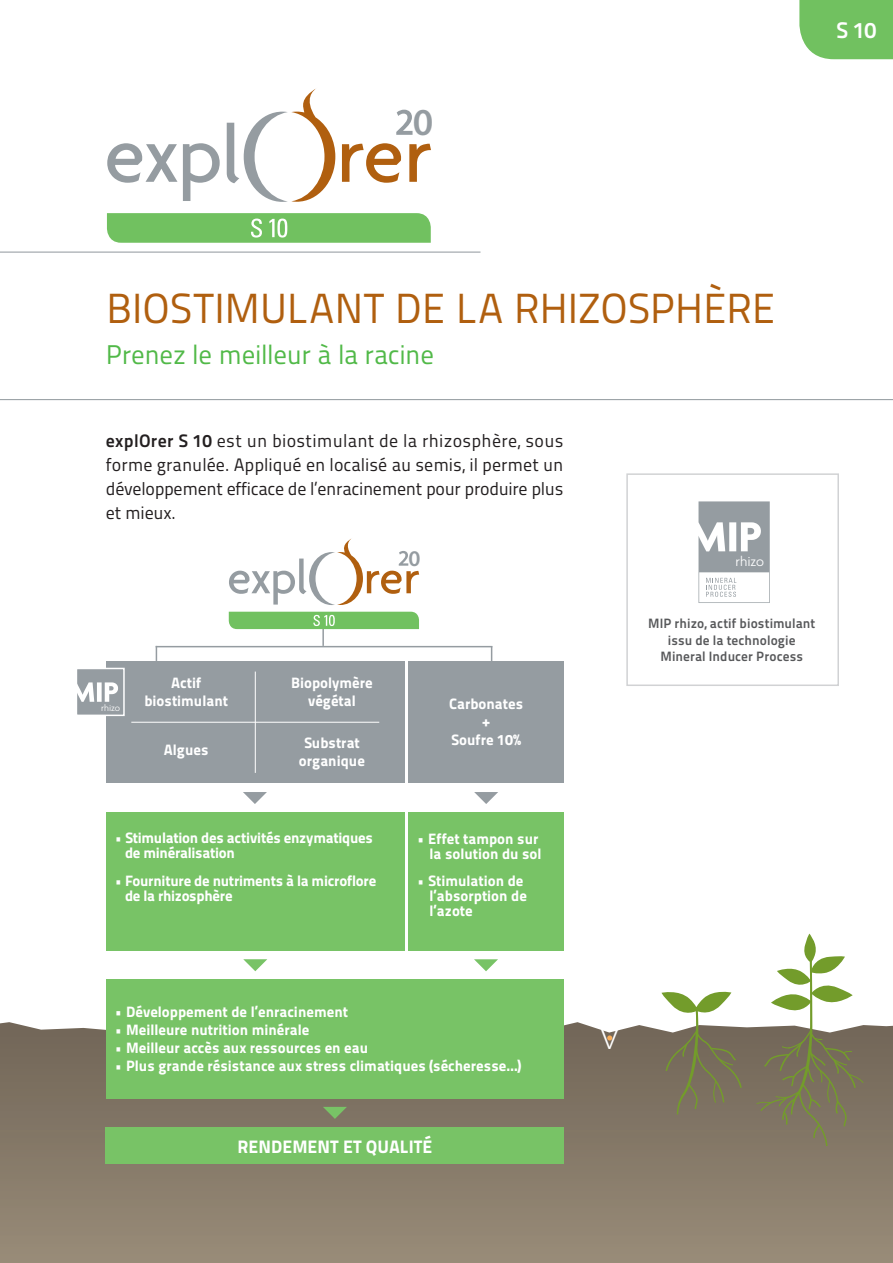
<style>
.page{position:relative;width:893px;height:1263px;background:#fff}
.page>*{position:absolute;margin:0;border:0;box-sizing:border-box;transform-origin:0 0}
.t1{font:42px "Titillium Maps 29 L 400 wt";letter-spacing:-.005em;color:#b05f0f}
.t2{font:300 40.8px "Myriad Pro";color:#fff}
.t3{font:600 38.25px "Myriad Pro";color:#959ca1}
.t4{font:27px "Titillium Maps 29 L 400 wt";letter-spacing:-.01em;color:#51b948}
.t5{font:22.5px "Titillium Maps 29 L 800 wt";color:#fff}
.t6{font:600 22.5px "Myriad Pro";color:#959ca1}
.t7{font:18px/24px "Titillium Maps 29 L 400 wt";letter-spacing:-.015em;color:#231f20;text-align:justify}
.t8{font:18px "Titillium Maps 29 L 999 wt";color:#fff}
.t9{font:15px/15px "Titillium Maps 29 L 999 wt";color:#fff}
.t10{font:15px/15px "Titillium Maps 29 L 999 wt";letter-spacing:-.02em;color:#fff}
.t11{font:300 14.4px "Agenda";color:#fff}
.t12{font:13.5px/16.5px "Titillium Maps 29 L 800 wt";letter-spacing:.005em;color:#57585a;text-align:center}
.t13{font:300 9.6px "Agenda";color:#fff}
.s1{font-family:"Titillium Maps 29 L 800 wt"}
.s2{font-family:"Titillium Maps 29 L 400 wt"}
</style>
<div class="page">
<svg style="left:0;top:1022px;width:893px;height:241px"></svg>
<hr style="left:0;top:399px;width:893px;height:1px;background:#959ca1">
<hr style="left:0;top:252px;width:480px;height:1px;background:#959ca1">
<div style="left:106px;top:1126px;width:458px;height:37px;background:#78c366"></div>
<svg style="left:243px;top:792px;width:24px;height:12px"></svg>
<svg style="left:243px;top:959px;width:24px;height:12px"></svg>
<svg style="left:323px;top:1107px;width:24px;height:12px"></svg>
<svg style="left:474px;top:792px;width:24px;height:12px"></svg>
<svg style="left:474px;top:959px;width:24px;height:12px"></svg>
<div style="left:106px;top:979px;width:458px;height:119px;background:#78c366"></div>
<div style="left:106px;top:812px;width:299px;height:138px;background:#78c366"></div>
<div style="left:106px;top:661px;width:299px;height:122px;background:#959ca1"></div>
<div style="left:408px;top:812px;width:156px;height:138px;background:#78c366"></div>
<div style="left:408px;top:661px;width:156px;height:122px;background:#959ca1"></div>
<div style="left:626px;top:473px;width:213px;height:213px;border:2px solid #d1d2d4"></div>
<svg style="left:698px;top:501px;width:72px;height:102px"></svg>
<svg style="left:78px;top:670px;width:40px;height:44px"></svg>
<div style="left:76px;top:668px;width:49px;height:48px;border:1px solid #fff"></div>
<div style="left:799px;top:0;width:94px;height:59px;background:#71c160"></div>
<hr style="left:255px;top:671px;width:1px;height:102px;background:#fff">
<hr style="left:131px;top:722px;width:248px;height:1px;background:#fff">
<hr style="left:322px;top:622px;width:2px;height:24px;background:#959ca1">
<svg style="left:491px;top:647px;width:1px;height:14px"></svg>
<svg style="left:156px;top:647px;width:1px;height:14px"></svg>
<hr style="left:156px;top:646px;width:336px;height:1px;background:#959ca1">
<svg style="left:107px;top:143px;width:70px;height:40px"></svg>
<svg style="left:183px;top:143px;width:37px;height:58px"></svg>
<svg style="left:342px;top:143px;width:59px;height:40px"></svg>
<svg style="left:409px;top:144px;width:22px;height:38px"></svg>
<svg style="left:227px;top:88px;width:108px;height:114px"></svg>
<svg style="left:107px;top:213px;width:324px;height:30px"></svg>
<svg style="left:396px;top:110px;width:17px;height:25px"></svg>
<div style="left:229px;top:612px;width:190px;height:17px;background:#71c160"></div>
<svg style="left:229px;top:538px;width:190px;height:67px"></svg>
<svg style="left:756px;top:934px;width:108px;height:212px"></svg>
<svg style="left:661px;top:991px;width:81px;height:123px"></svg>
<svg style="left:607px;top:1035px;width:5px;height:5px"></svg>
<p class="t3" style="left:413px;top:98px;width:22px">0</p>
<p class="t5" style="left:836px;top:13px;width:42px">S 10</p>
<p class="t1" style="left:106px;top:278px;width:671px">BIOSTIMULANT DE LA RHIZOSPHÈRE</p>
<p class="t4" style="left:106px;top:334px;width:330px">Prenez le meilleur à la racine</p>
<p class="t7" style="left:106px;top:428px;width:459px"><span class="s1">explOrer S 10</span> est un biostimulant de la rhizosphère, sous forme granulée. Appliqué en localisé au semis, il permet un développement efficace de l’enracinement pour produire plus et mieux.</p>
<p class="t6" style="left:408px;top:544px;width:14px">0</p>
<p class="t13" style="left:101px;top:703px;width:21px">rhizo</p>
<p class="t9" style="left:171px;top:675px;width:32px">Actif</p>
<p class="t9" style="left:144px;top:693px;width:85px">biostimulant</p>
<p class="t9" style="left:164px;top:741px;width:46px">Algues</p>
<p class="t9" style="left:291px;top:675px;width:83px">Biopolymère</p>
<p class="t9" style="left:308px;top:693px;width:49px">végétal</p>
<p class="t9" style="left:304px;top:734px;width:57px">Substrat</p>
<p class="t9" style="left:299px;top:752px;width:67px">organique</p>
<p class="t10" style="left:125px;top:830px;width:250px;text-indent:-11px">• Stimulation des activités enzymatiques de minéralisation</p>
<p class="t9" style="left:125px;top:872px;width:253px;text-indent:-11px">• Fourniture de nutriments à la microflore de la rhizosphère</p>
<p class="t9" style="left:449px;top:696px;width:76px">Carbonates</p>
<p class="t9" style="left:451px;top:712px;width:71px;line-height:18px;text-align:center">+<br>Soufre 10%</p>
<p class="t9" style="left:417px;top:830px;width:126px;text-align:right"><span class="s2">•</span> Effet tampon sur la solution du sol</p>
<p class="t9" style="left:430px;top:872px;width:99px;text-indent:-13px">• Stimulation de l’absorption de l’azote</p>
<p class="t9" style="left:115px;top:1003px;width:235px"><span class="s2">•</span> Développement de l’enracinement</p>
<p class="t9" style="left:115px;top:1021px;width:196px">• Meilleure nutrition minérale</p>
<p class="t9" style="left:115px;top:1039px;width:255px">• Meilleur accès aux ressources en eau</p>
<p class="t9" style="left:115px;top:1057px;width:408px">• Plus grande résistance aux stress climatiques (sécheresse…)</p>
<p class="t8" style="left:238px;top:1132px;width:196px">RENDEMENT ET QUALITÉ</p>
<p class="t11" style="left:735px;top:553px;width:30px">rhizo</p>
<p class="t12" style="left:648px;top:614px;width:169px">MIP rhizo, actif biostimulant issu de la technologie<br>Mineral Inducer Process</p>
<p class="t2" style="left:600px;top:1011px;width:20px">v</p>
</div>
